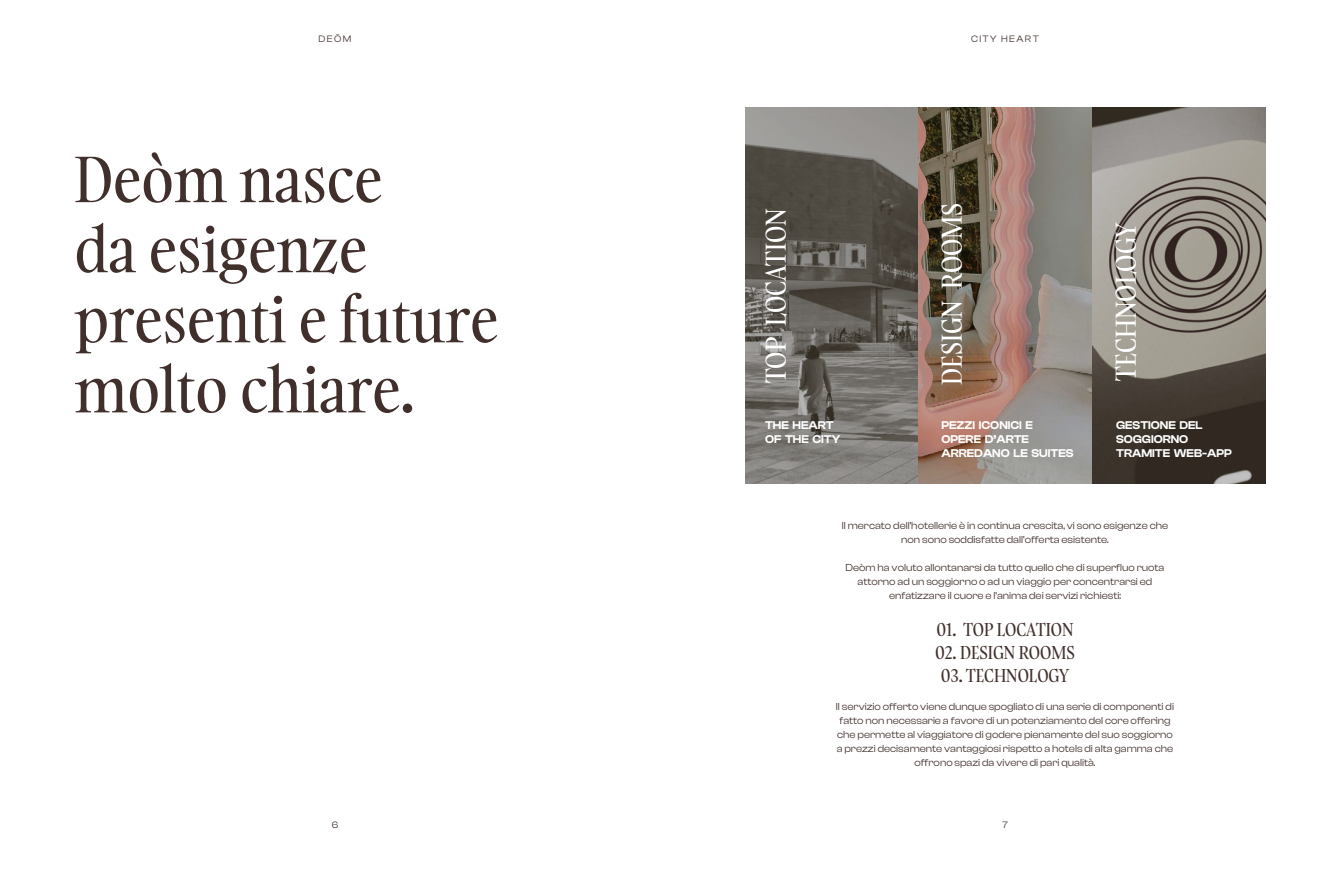
<style>
.page{position:relative;width:1340px;height:869px;background:#fff}
.page>*{position:absolute;margin:0;border:0;box-sizing:border-box;transform-origin:0 0}
.t1{font:61.25px/70px "Gambarino";color:#412f2c}
.t2{font:26.95px "Gambarino";color:#fff}
.t3{font:17.5px "Gambarino";color:#412f2c}
.t4{font:600 11.64px/13.7px "Clash Display";color:#fff}
.t5{font:10.5px/14px "Clash Display";color:#412f2c;text-align:center}
.t6{font:9.62px "Clash Display";letter-spacing:.15em;color:#412f2c}
</style>
<div class="page">
<svg style="left:745px;top:107px;width:520px;height:376px;background:#7c726a"></svg>
<p class="t6" style="left:318px;top:34px;width:34px">DEŌM</p>
<p class="t6" style="left:971px;top:34px;width:69px">CITY HEART</p>
<h1 class="t1" style="left:74px;top:144px;width:425px">Deòm nasce<br>da esigenze presenti e future molto chiare.</h1>
<h2 class="t2" style="left:757px;top:383px;width:177px;rotate:-90deg">TOP LOCATION</h2>
<h2 class="t2" style="left:932px;top:384px;width:183px;rotate:-90deg">DESIGN ROOMS</h2>
<h2 class="t2" style="left:1106px;top:381px;width:161px;rotate:-90deg">TECHNOLOGY</h2>
<p class="t4" style="left:765px;top:418px;width:77px">THE HEART<br>OF THE CITY</p>
<p class="t4" style="left:941px;top:418px;width:134px">PEZZI ICONICI E<br>OPERE D’ARTE<br>ARREDANO LE SUITES</p>
<p class="t4" style="left:1116px;top:418px;width:117px">GESTIONE DEL<br>SOGGIORNO<br>TRAMITE WEB-APP</p>
<p class="t5" style="left:841px;top:518px;width:328px">Il mercato dell’hotellerie è in continua crescita, vi sono esigenze che non sono soddisfatte dall’offerta esistente.</p>
<p class="t5" style="left:845px;top:560px;width:320px">Deòm ha voluto allontanarsi da tutto quello che di superfluo ruota attorno ad un soggiorno o ad un viaggio per concentrarsi ed enfatizzare il cuore e l’anima dei servizi richiesti:</p>
<h3 class="t3" style="left:936px;top:617px;width:139px">01. TOP LOCATION</h3>
<h3 class="t3" style="left:935px;top:639px;width:141px">02. DESIGN ROOMS</h3>
<h3 class="t3" style="left:940px;top:662px;width:130px">03. TECHNOLOGY</h3>
<p class="t5" style="left:836px;top:698px;width:339px">Il servizio offerto viene dunque spogliato di una serie di componenti di fatto non necessarie a favore di un potenziamento del core offering che permette al viaggiatore di godere pienamente del suo soggiorno a prezzi decisamente vantaggiosi rispetto a hotels di alta gamma che offrono spazi da vivere di pari qualità.</p>
<p class="t6" style="left:332px;top:819px;width:8px">6</p>
<p class="t6" style="left:1002px;top:819px;width:7px">7</p>
</div>
